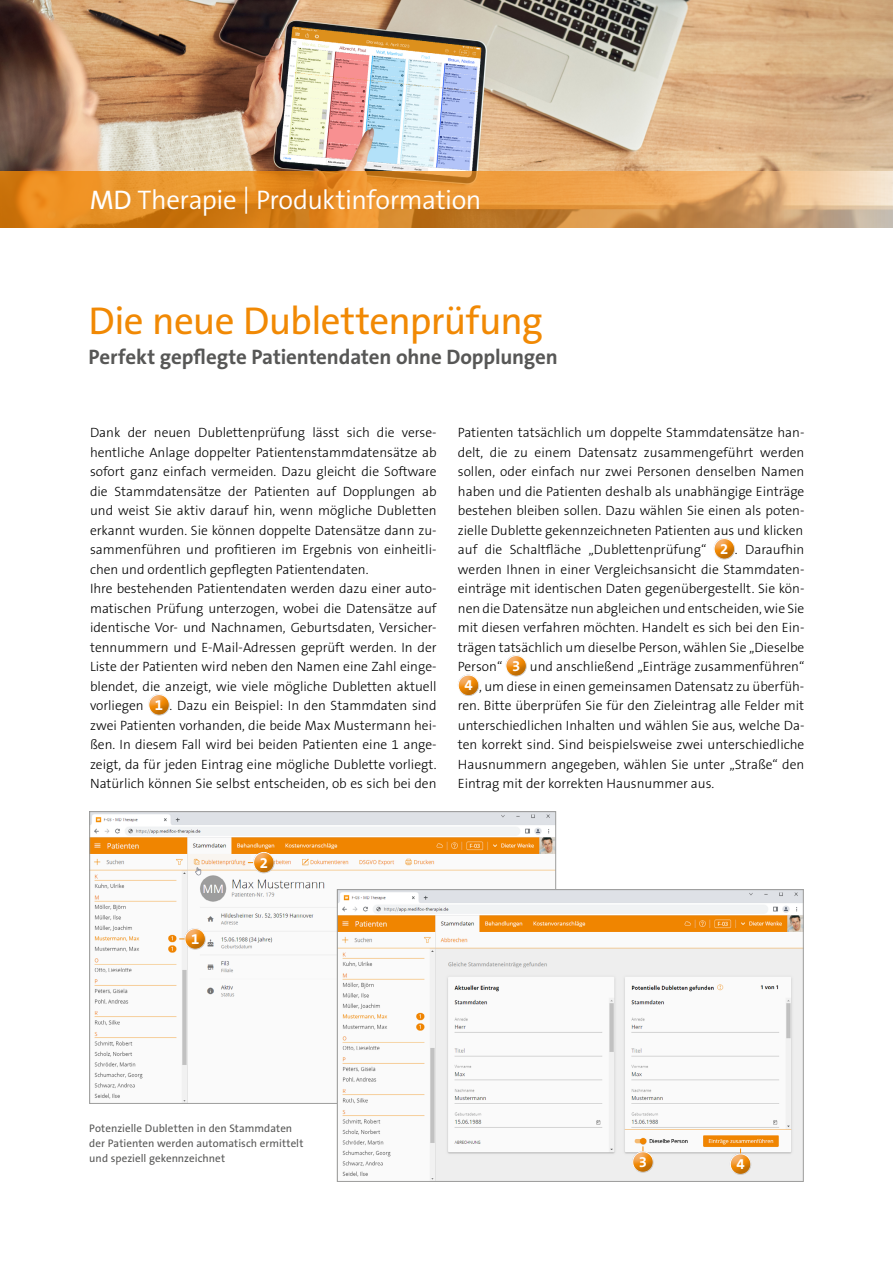
<style>
.page{position:relative;width:893px;height:1263px;background:#fff}
.page>*{position:absolute;margin:0;border:0;box-sizing:border-box;transform-origin:0 0}
.t1{font:39px "The Sans B5 Plain";letter-spacing:-.015em;color:#f18904}
.t2{font:300 27px "The Sans B4";letter-spacing:-.015em;color:#fff}
.t3{font:700 21px "The Sans B7";letter-spacing:-.005em;color:#575756}
.t4{font:700 15px "The Sans B7";color:#fff}
.t5{font:300 13.5px/19.5px "The Sans B3";color:#000}
.t6{font:10.95px/15px "The Sans B5 Plain";letter-spacing:.005em;color:#575756}
.s1{font-family:"The Sans B5 Plain";font-weight:400}
.s2{font-family:"The Sans B7";font-weight:700;font-size:15px;color:#fff}
</style>
<div class="page">
<div style="left:141px;top:692px;width:39px;height:26px;background:#000;opacity:.2"></div>
<div style="left:707px;top:536px;width:39px;height:26px;background:#000;opacity:.2"></div>
<div style="left:499px;top:653px;width:38px;height:26px;background:#000;opacity:.2"></div>
<div style="left:451px;top:673px;width:39px;height:25px;background:#000;opacity:.2"></div>
<img style="left:91px;top:813px;width:463px;height:289px">
<img style="left:339px;top:891px;width:463px;height:289px">
<div style="left:337px;top:889px;width:467px;height:293px;border:1px solid #9d9d9c"></div>
<div style="left:174px;top:919px;width:39px;height:32px;background:#7682a5;opacity:.75"></div>
<div style="left:178px;top:927px;width:38px;height:25px;background:#000;opacity:.2"></div>
<div style="left:242px;top:843px;width:39px;height:32px;background:#7682a5;opacity:.75"></div>
<div style="left:246px;top:850px;width:39px;height:26px;background:#000;opacity:.2"></div>
<div style="left:622px;top:1142px;width:38px;height:32px;background:#7682a5;opacity:.75"></div>
<div style="left:625px;top:1150px;width:39px;height:25px;background:#000;opacity:.2"></div>
<div style="left:719px;top:1144px;width:39px;height:33px;background:#7682a5;opacity:.75"></div>
<div style="left:723px;top:1152px;width:39px;height:25px;background:#000;opacity:.2"></div>
<img style="left:0;top:0;width:893px;height:171px">
<svg style="left:0;top:171px;width:893px;height:56px;background:#df9641"></svg>
<h2 class="t2" style="left:90px;top:186px;width:393px"><span class="s1">MD</span> Therapie | Produktinformation</h2>
<h1 class="t1" style="left:89px;top:301px;width:456px">Die neue Dublettenprüfung</h1>
<h3 class="t3" style="left:89px;top:346px;width:471px">Perfekt gepflegte Patientendaten ohne Dopplungen</h3>
<p class="t5" style="left:90px;top:424px;width:348px">Dank der neuen Dublettenprüfung lässt sich die verse&shy;hentliche Anlage doppelter Patientenstammdatensätze ab sofort ganz einfach vermeiden. Dazu gleicht die Software die Stammdatensätze der Patienten auf Dopplungen ab und weist Sie aktiv darauf hin, wenn mögliche Dubletten erkannt wurden. Sie können doppelte Datensätze dann zu&shy;sammenführen und profitieren im Ergebnis von einheitli&shy;chen und ordentlich gepflegten Patientendaten.<br>Ihre bestehenden Patientendaten werden dazu einer auto&shy;matischen Prüfung unterzogen, wobei die Datensätze auf identische Vor- und Nachnamen, Geburtsdaten, Versicher&shy;tennummern und E-Mail-Adressen geprüft werden. In der Liste der Patienten wird neben den Namen eine Zahl einge&shy;blendet, die anzeigt, wie viele mögliche Dubletten aktuell vorliegen <span class="s2">1</span> . Dazu ein Beispiel: In den Stammdaten sind zwei Patienten vorhanden, die beide Max Mustermann hei&shy;ßen. In diesem Fall wird bei beiden Patienten eine 1 ange&shy;zeigt, da für jeden Eintrag eine mögliche Dublette vorliegt.<br>Natürlich können Sie selbst entscheiden, ob es sich bei den</p>
<p class="t5" style="left:458px;top:424px;width:348px">Patienten tatsächlich um doppelte Stammdatensätze han-</p>
<p class="t5" style="left:458px;top:443px;width:348px">delt, die zu einem Datensatz zusammengeführt werden</p>
<p class="t5" style="left:458px;top:463px;width:348px">sollen, oder einfach nur zwei Personen denselben Namen</p>
<p class="t5" style="left:458px;top:482px;width:348px">haben und die Patienten deshalb als unabhängige Einträge</p>
<p class="t5" style="left:458px;top:502px;width:348px">bestehen bleiben sollen. Dazu wählen Sie einen als poten-</p>
<p class="t5" style="left:458px;top:521px;width:347px">zielle Dublette gekennzeichneten Patienten aus und klicken</p>
<p class="t5" style="left:458px;top:541px;width:348px">auf die Schaltfläche „Dublettenprüfung“ <span class="s2">2</span> . Daraufhin</p>
<p class="t5" style="left:458px;top:560px;width:348px">werden Ihnen in einer Vergleichsansicht die Stammdaten-</p>
<p class="t5" style="left:458px;top:580px;width:348px">einträge mit identischen Daten gegenübergestellt. Sie kön-</p>
<p class="t5" style="left:458px;top:599px;width:348px">nen die Datensätze nun abgleichen und entscheiden, wie Sie</p>
<p class="t5" style="left:458px;top:619px;width:348px">mit diesen verfahren möchten. Handelt es sich bei den Ein-</p>
<p class="t5" style="left:458px;top:638px;width:348px">trägen tatsächlich um dieselbe Person, wählen Sie „Dieselbe</p>
<p class="t5" style="left:458px;top:658px;width:348px">Person“ <span class="s2">3</span> und anschließend „Einträge zusammenführen“</p>
<p class="t5" style="left:464px;top:677px;width:341px"><span class="s2">4</span> , um diese in einen gemeinsamen Datensatz zu überfüh-</p>
<p class="t5" style="left:458px;top:697px;width:348px">ren. Bitte überprüfen Sie für den Zieleintrag alle Felder mit</p>
<p class="t5" style="left:458px;top:716px;width:348px">unterschiedlichen Inhalten und wählen Sie aus, welche Da-</p>
<p class="t5" style="left:458px;top:736px;width:348px">ten korrekt sind. Sind beispielsweise zwei unterschiedliche</p>
<p class="t5" style="left:458px;top:755px;width:348px">Hausnummern angegeben, wählen Sie unter „Straße“ den</p>
<p class="t5" style="left:458px;top:775px;width:258px">Eintrag mit der korrekten Hausnummer aus.</p>
<p class="t4" style="left:191px;top:931px;width:10px">1</p>
<p class="t4" style="left:260px;top:854px;width:10px">2</p>
<p class="t6" style="left:89px;top:1121px;width:216px">Potenzielle Dubletten in den Stammdaten der Patienten werden automatisch ermittelt und speziell gekennzeichnet</p>
<p class="t4" style="left:639px;top:1154px;width:10px">3</p>
<p class="t4" style="left:736px;top:1156px;width:10px">4</p>
</div>
